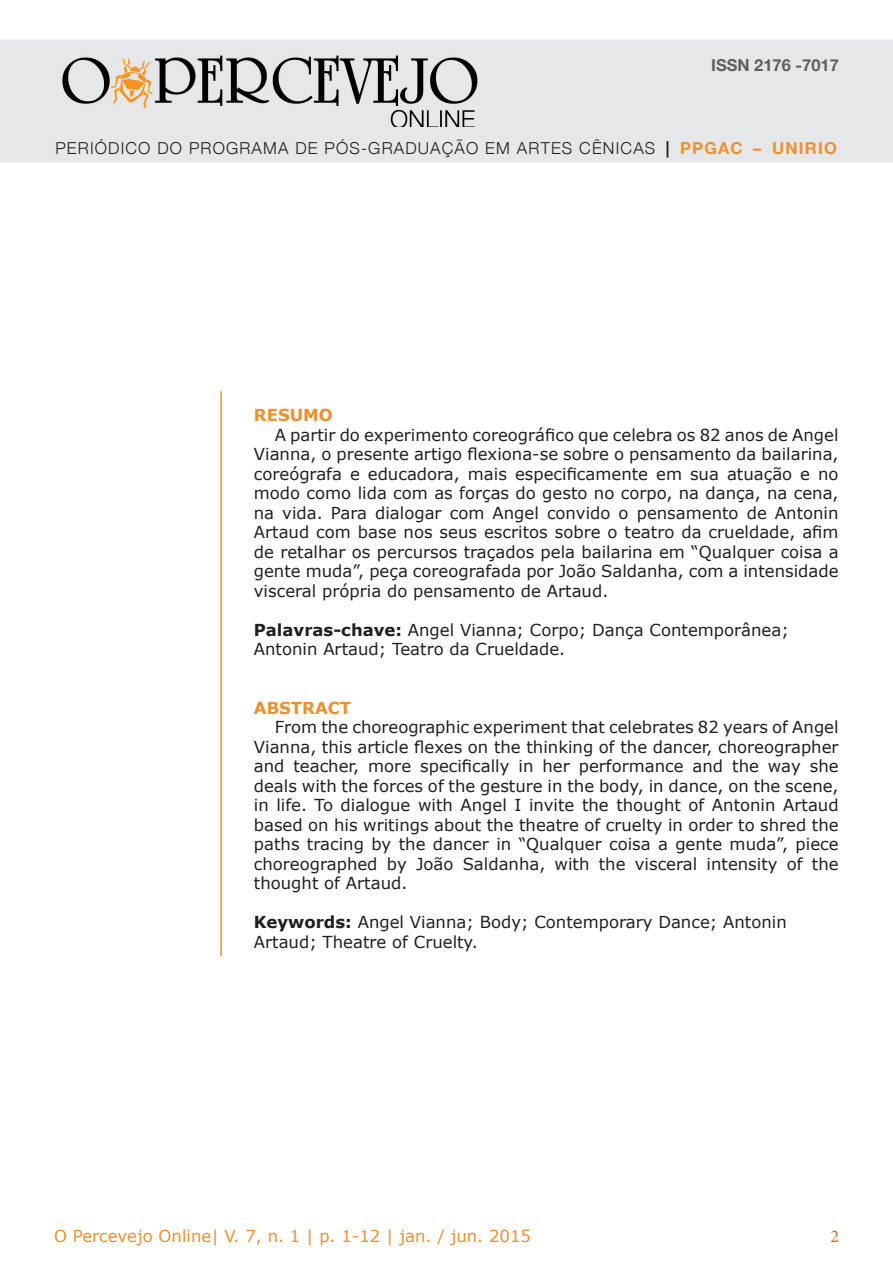
<style>
.page{position:relative;width:893px;height:1263px;background:#fff}
.page>*{position:absolute;margin:0;border:0;box-sizing:border-box;transform-origin:0 0}
.t1{font:18px "Minion Pro";color:#f25d21}
.t2{font:16.5px/19.5px "Verdana";color:#231f20;text-align:justify}
.t3{font:300 16.5px "Helvetica Neue";letter-spacing:.07em;color:#231f20}
.t4{font:16.5px "Verdana";color:#ed9030}
.t5{font:700 16.5px "Verdana";color:#ed9030}
.t6{font:700 16.5px "Helvetica Neue";color:#5f5f62}
.s1{font-weight:700}
.s2{font-weight:700;color:#ed9030}
</style>
<div class="page">
<div style="left:0;top:40px;width:893px;height:122px;background:#e6e7e9"></div>
<img style="left:62px;top:55px;width:416px;height:71px">
<hr style="left:220px;top:391px;width:2px;height:565px;background:#ed9030">
<p class="t6" style="left:711px;top:50px;width:129px">ISSN 2176 -7017</p>
<p class="t3" style="left:55px;top:135px;width:783px">PERIÓDICO DO PROGRAMA DE PÓS-GRADUAÇÃO EM ARTES CÊNICAS <span class="s1">|</span> <span class="s2">PPGAC – UNIRIO</span></p>
<p class="t5" style="left:254px;top:403px;width:80px">RESUMO</p>
<p class="t2" style="left:254px;top:425px;width:586px;text-indent:21px">A partir do experimento coreográfico que celebra os 82 anos de Angel Vianna, o presente artigo flexiona-se sobre o pensamento da bailarina, coreógrafa e educadora, mais especificamente em sua atuação e no modo como lida com as forças do gesto no corpo, na dança, na cena, na vida. Para dialogar com Angel convido o pensamento de Antonin Artaud com base nos seus escritos sobre o teatro da crueldade, afim de retalhar os percursos traçados pela bailarina em “Qualquer coisa a gente muda”, peça coreografada por João Saldanha, com a intensidade visceral própria do pensamento de Artaud.</p>
<p class="t2" style="left:254px;top:620px;width:536px"><span class="s1">Palavras-chave:</span> Angel Vianna; Corpo; Dança Contemporânea;<br>Antonin Artaud; Teatro da Crueldade.</p>
<p class="t5" style="left:254px;top:696px;width:99px">ABSTRACT</p>
<p class="t2" style="left:254px;top:717px;width:586px;text-indent:21px">From the choreographic experiment that celebrates 82 years of Angel Vianna, this article flexes on the thinking of the dancer, choreographer and teacher, more specifically in her performance and the way she deals with the forces of the gesture in the body, in dance, on the scene, in life. To dialogue with Angel I invite the thought of Antonin Artaud based on his writings about the theatre of cruelty in order to shred the paths tracing by the dancer in “Qualquer coisa a gente muda”, piece choreographed by João Saldanha, with the visceral intensity of the thought of Artaud.</p>
<p class="t2" style="left:254px;top:912px;width:534px"><span class="s1">Keywords:</span> Angel Vianna; Body; Contemporary Dance; Antonin<br>Artaud; Theatre of Cruelty.</p>
<p class="t4" style="left:54px;top:1224px;width:479px">O Percevejo Online| V. 7, n. 1 | p. 1-12 | jan. / jun. 2015</p>
<p class="t1" style="left:830px;top:1224px;width:10px">2</p>
</div>
